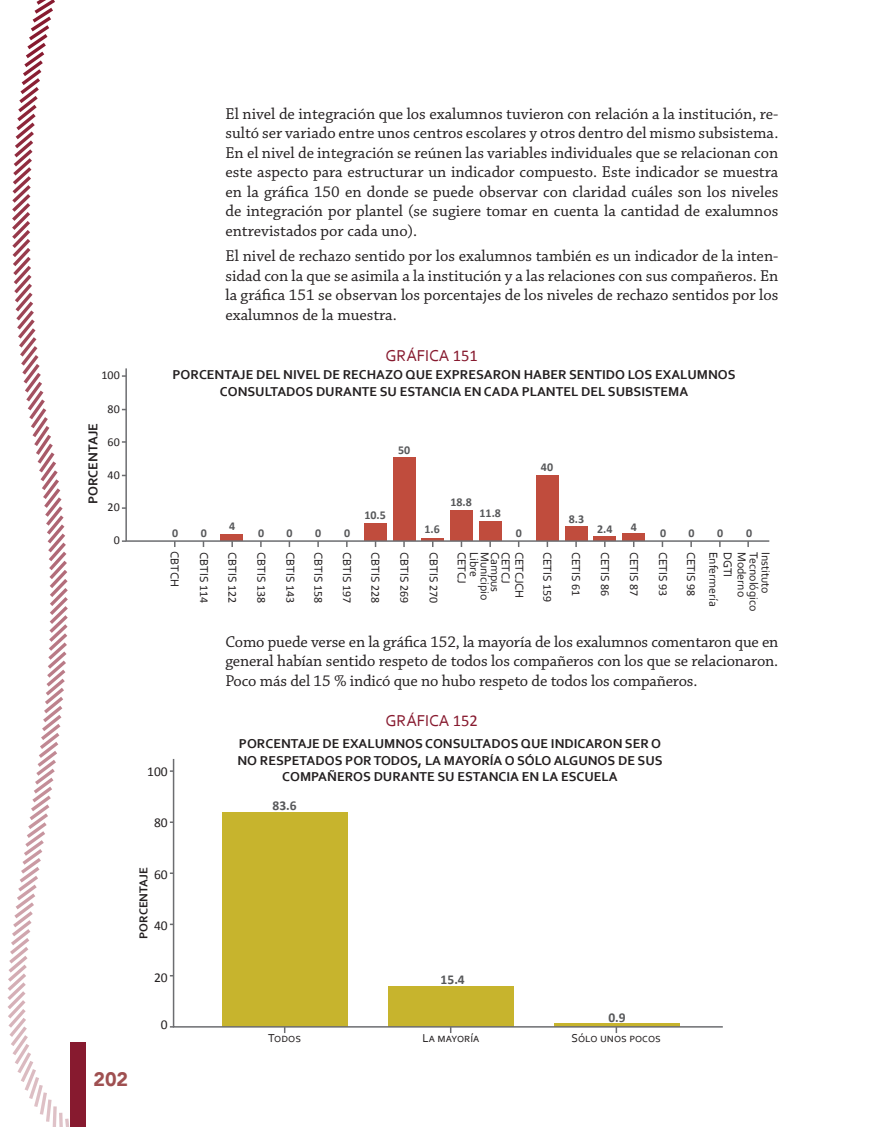
<style>
.page{position:relative;width:872px;height:1127px;background:#fff}
.page>*{position:absolute;margin:0;border:0;box-sizing:border-box;transform-origin:0 0}
.t1{font:900 19.5px "Avenir";color:#9f5051}
.t2{font:16.5px/19.5px "Chaparral Pro";color:#231f20;text-align:justify}
.t3{font:16.5px "Corbel";color:#871a2f}
.t4{font:700 13.5px/16.5px "Corbel";color:#231f20;text-align:center}
.t5{font:13.5px "Calibri";color:#231f20}
.t6{font:700 13.5px "Calibri";color:#57585a}
.t7{font:12px "Corbel";color:#231f20}
.t8{font:700 12px "Calibri";color:#57585a}
.t9{font:12px "Calibri";color:#231f20}
.t10{font:700 12px "Corbel";color:#231f20}
.s1{font-family:"Calibri"}
</style>
<div class="page">
<svg style="left:7px;top:0;width:118px;height:1127px"></svg>
<svg style="left:125px;top:368px;width:645px;height:174px"></svg>
<svg style="left:172px;top:759px;width:551px;height:269px"></svg>
<p class="t9" style="left:101px;top:367px;width:20px">100</p>
<p class="t9" style="left:108px;top:401px;width:14px">80</p>
<p class="t9" style="left:108px;top:434px;width:14px">60</p>
<p class="t9" style="left:108px;top:468px;width:14px">40</p>
<p class="t9" style="left:108px;top:500px;width:14px">20</p>
<p class="t9" style="left:114px;top:532px;width:8px">0</p>
<p class="t4" style="left:84px;top:504px;width:82px;rotate:-90deg">PORCENTAJE</p>
<p class="t2" style="left:225px;top:104px;width:554px">El nivel de integración que los exalumnos tuvieron con relación a la institución, re&shy;sultó ser variado entre unos centros escolares y otros dentro del mismo subsistema.<br>En el nivel de integración se reúnen las variables individuales que se relacionan con este aspecto para estructurar un indicador compuesto. Este indicador se muestra en la gráfica 150 en donde se puede observar con claridad cuáles son los niveles de integración por plantel (se sugiere tomar en cuenta la cantidad de exalumnos entrevistados por cada uno).</p>
<p class="t2" style="left:225px;top:247px;width:554px">El nivel de rechazo sentido por los exalumnos también es un indicador de la inten&shy;sidad con la que se asimila a la institución y a las relaciones con sus compañeros. En la gráfica 151 se observan los porcentajes de los niveles de rechazo sentidos por los exalumnos de la muestra.</p>
<p class="t3" style="left:385px;top:345px;width:94px">GRÁFICA <span class="s1">151</span></p>
<p class="t4" style="left:172px;top:366px;width:564px">PORCENTAJE DEL NIVEL DE RECHAZO QUE EXPRESARON HABER SENTIDO LOS EXALUMNOS<br>CONSULTADOS DURANTE SU ESTANCIA EN CADA PLANTEL DEL SUBSISTEMA</p>
<p class="t8" style="left:172px;top:525px;width:8px">0</p>
<p class="t8" style="left:201px;top:525px;width:8px">0</p>
<p class="t8" style="left:398px;top:442px;width:14px">50</p>
<p class="t8" style="left:450px;top:494px;width:23px">18.8</p>
<p class="t8" style="left:541px;top:459px;width:14px">40</p>
<p class="t8" style="left:479px;top:506px;width:23px">11.8</p>
<p class="t8" style="left:364px;top:507px;width:23px">10.5</p>
<p class="t8" style="left:568px;top:511px;width:17px">8.3</p>
<p class="t8" style="left:229px;top:519px;width:8px">4</p>
<p class="t8" style="left:631px;top:520px;width:8px">4</p>
<p class="t8" style="left:424px;top:522px;width:17px">1.6</p>
<p class="t8" style="left:597px;top:522px;width:17px">2.4</p>
<p class="t8" style="left:258px;top:525px;width:8px">0</p>
<p class="t8" style="left:287px;top:525px;width:8px">0</p>
<p class="t8" style="left:315px;top:525px;width:8px">0</p>
<p class="t8" style="left:344px;top:525px;width:8px">0</p>
<p class="t8" style="left:516px;top:525px;width:8px">0</p>
<p class="t8" style="left:660px;top:525px;width:8px">0</p>
<p class="t8" style="left:688px;top:525px;width:8px">0</p>
<p class="t8" style="left:717px;top:525px;width:8px">0</p>
<p class="t8" style="left:746px;top:525px;width:8px">0</p>
<p class="t7" style="left:469px;top:552px;width:33px;rotate:90deg">CETCJ</p>
<p class="t7" style="left:482px;top:552px;width:27px;rotate:90deg">Libre</p>
<p class="t7" style="left:492px;top:552px;width:50px;rotate:90deg">Municipio</p>
<p class="t7" style="left:503px;top:552px;width:42px;rotate:90deg">Campus</p>
<p class="t7" style="left:513px;top:552px;width:33px;rotate:90deg">CETCJ</p>
<p class="t7" style="left:527px;top:552px;width:48px;rotate:90deg">CETCJCH</p>
<p class="t7" style="left:721px;top:552px;width:57px;rotate:90deg">Enfermería</p>
<p class="t7" style="left:735px;top:552px;width:27px;rotate:90deg">DGTI</p>
<p class="t7" style="left:749px;top:552px;width:47px;rotate:90deg">Moderno</p>
<p class="t7" style="left:761px;top:552px;width:61px;rotate:90deg">Tecnológico</p>
<p class="t7" style="left:773px;top:552px;width:44px;rotate:90deg">Instituto</p>
<p class="t2" style="left:225px;top:632px;width:554px">Como puede verse en la gráfica 152, la mayoría de los exalumnos comentaron que en general habían sentido respeto de todos los compañeros con los que se relacionaron.<br>Poco más del 15 % indicó que no hubo respeto de todos los compañeros.</p>
<p class="t3" style="left:385px;top:710px;width:94px">GRÁFICA <span class="s1">152</span></p>
<p class="t7" style="left:182px;top:551px;width:37px;rotate:90deg">CBTCH</p>
<p class="t7" style="left:211px;top:552px;width:53px;rotate:90deg">CBTIS <span class="s1">114</span></p>
<p class="t7" style="left:240px;top:552px;width:53px;rotate:90deg">CBTIS <span class="s1">122</span></p>
<p class="t7" style="left:269px;top:552px;width:53px;rotate:90deg">CBTIS <span class="s1">138</span></p>
<p class="t7" style="left:298px;top:552px;width:53px;rotate:90deg">CBTIS <span class="s1">143</span></p>
<p class="t7" style="left:326px;top:552px;width:53px;rotate:90deg">CBTIS <span class="s1">158</span></p>
<p class="t7" style="left:354px;top:552px;width:53px;rotate:90deg">CBTIS <span class="s1">197</span></p>
<p class="t7" style="left:383px;top:552px;width:53px;rotate:90deg">CBTIS <span class="s1">228</span></p>
<p class="t7" style="left:412px;top:552px;width:53px;rotate:90deg">CBTIS <span class="s1">269</span></p>
<p class="t7" style="left:441px;top:552px;width:53px;rotate:90deg">CBTIS <span class="s1">270</span></p>
<p class="t7" style="left:555px;top:552px;width:52px;rotate:90deg">CETIS <span class="s1">159</span></p>
<p class="t7" style="left:583px;top:552px;width:46px;rotate:90deg">CETIS <span class="s1">61</span></p>
<p class="t7" style="left:612px;top:552px;width:46px;rotate:90deg">CETIS <span class="s1">86</span></p>
<p class="t7" style="left:641px;top:552px;width:46px;rotate:90deg">CETIS <span class="s1">87</span></p>
<p class="t7" style="left:670px;top:552px;width:46px;rotate:90deg">CETIS <span class="s1">93</span></p>
<p class="t7" style="left:698px;top:552px;width:46px;rotate:90deg">CETIS <span class="s1">98</span></p>
<p class="t5" style="left:147px;top:763px;width:22px">100</p>
<p class="t5" style="left:154px;top:814px;width:15px">80</p>
<p class="t4" style="left:237px;top:735px;width:427px">PORCENTAJE DE EXALUMNOS CONSULTADOS QUE INDICARON SER O<br>NO RESPETADOS POR TODOS, LA MAYORÍA O SÓLO ALGUNOS DE SUS<br>COMPAÑEROS DURANTE SU ESTANCIA EN LA ESCUELA</p>
<p class="t6" style="left:273px;top:797px;width:26px">83.6</p>
<p class="t10" style="left:136px;top:939px;width:73px;rotate:-90deg">PORCENTAJE</p>
<p class="t5" style="left:154px;top:866px;width:15px">60</p>
<p class="t5" style="left:154px;top:917px;width:15px">40</p>
<p class="t5" style="left:154px;top:969px;width:15px">20</p>
<p class="t5" style="left:161px;top:1016px;width:8px">0</p>
<p class="t1" style="left:94px;top:1062px;width:36px">202</p>
<p class="t6" style="left:440px;top:971px;width:26px">15.4</p>
<p class="t7" style="left:268px;top:1030px;width:34px">Todos</p>
<p class="t7" style="left:422px;top:1030px;width:58px">La mayoría</p>
<p class="t6" style="left:608px;top:1009px;width:19px">0.9</p>
<p class="t7" style="left:571px;top:1030px;width:91px">Sólo unos pocos</p>
</div>
